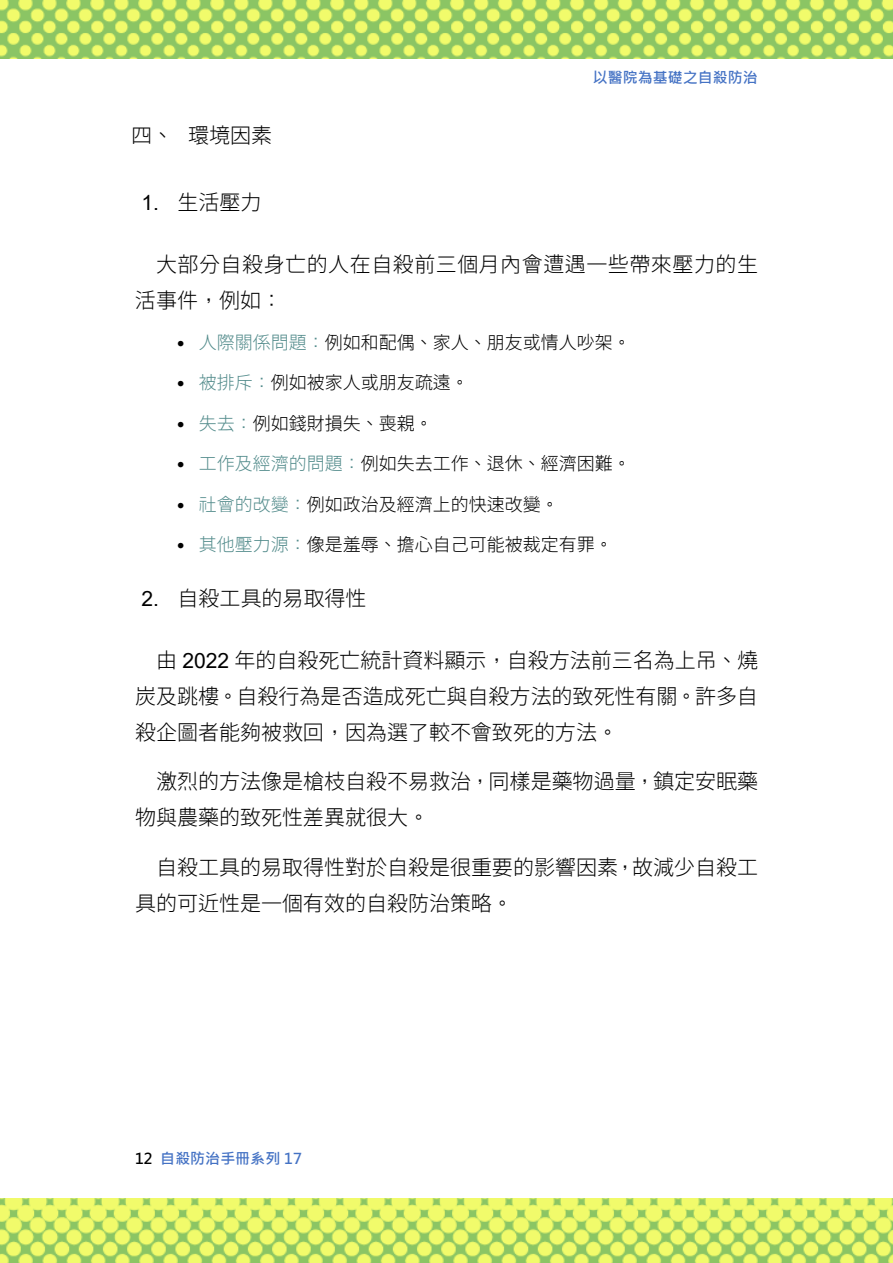
<style>
.page{position:relative;width:893px;height:1263px;background:#fff}
.page>*{position:absolute;margin:0;border:0;box-sizing:border-box;transform-origin:0 0}
.t1{font:300 21px/36px "Taipei Sans TC Beta";color:#000}
.t2{font:300 18px "Taipei Sans TC Beta";color:#000}
.t3{font:700 15px "Microsoft Jheng Hei";color:#4472c4}
.s1{font-family:"Arial";font-weight:400}
.s2{font-family:"P Ming Li U";font-weight:400}
.s3{color:#528b8b}
.s4{color:#000}
</style>
<div class="page">
<img style="left:0;top:0;width:893px;height:59px">
<img style="left:0;top:1199px;width:893px;height:64px">
<p class="t1" style="left:131px;top:118px;width:143px">四、 環境因素</p>
<p class="t1" style="left:141px;top:185px;width:122px"><span class="s1">1.</span> 生活壓力</p>
<p class="t3" style="left:593px;top:68px;width:166px">以醫院為基礎之自殺防治</p>
<p class="t1" style="left:135px;top:247px;width:625px;text-indent:21px">大部分自殺身亡的人在自殺前三個月內會遭遇一些帶來壓力的生活事件，例如：</p>
<p class="t2" style="left:172px;top:332px;width:461px"><span class="s2">․</span> <span class="s3">人際關係問題：</span>例如和配偶、家人、朋友或情人吵架。</p>
<p class="t2" style="left:172px;top:373px;width:299px"><span class="s2">․</span> <span class="s3">被排斥：</span>例如被家人或朋友疏遠。</p>
<p class="t2" style="left:172px;top:413px;width:263px"><span class="s2">․</span> <span class="s3">失去：</span>例如錢財損失、喪親。</p>
<p class="t2" style="left:172px;top:454px;width:461px"><span class="s2">․</span> <span class="s3">工作及經濟的問題：</span>例如失去工作、退休、經濟困難。</p>
<p class="t2" style="left:172px;top:494px;width:389px"><span class="s2">․</span> <span class="s3">社會的改變：</span>例如政治及經濟上的快速改變。</p>
<p class="t2" style="left:172px;top:535px;width:443px"><span class="s2">․</span> <span class="s3">其他壓力源：</span>像是羞辱、擔心自己可能被裁定有罪。</p>
<p class="t1" style="left:141px;top:581px;width:226px"><span class="s1">2.</span> 自殺工具的易取得性</p>
<p class="t1" style="left:135px;top:643px;width:625px;text-align:justify;text-indent:21px">由 <span class="s1">2022</span> 年的自殺死亡統計資料顯示，自殺方法前三名為上吊、燒炭及跳樓。自殺行為是否造成死亡與自殺方法的致死性有關。許多自殺企圖者能夠被救回，因為選了較不會致死的方法。</p>
<p class="t1" style="left:135px;top:764px;width:625px;text-indent:21px">激烈的方法像是槍枝自殺不易救治，同樣是藥物過量，鎮定安眠藥物與農藥的致死性差異就很大。</p>
<p class="t1" style="left:135px;top:850px;width:625px;text-indent:21px">自殺工具的易取得性對於自殺是很重要的影響因素，故減少自殺工具的可近性是一個有效的自殺防治策略。</p>
<p class="t3" style="left:135px;top:1148px;width:168px"><span class="s4">12</span> 自殺防治手冊系列 17</p>
</div>
